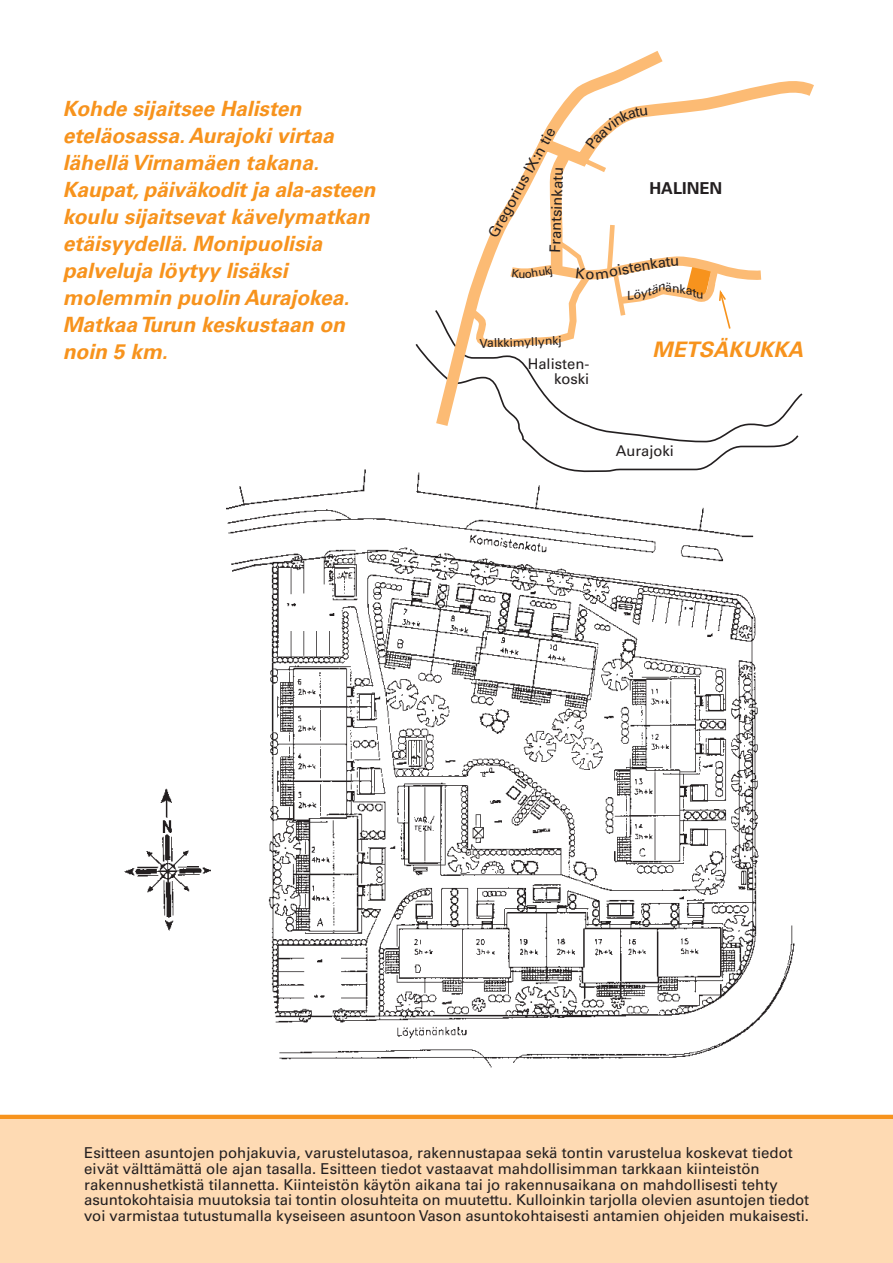
<style>
.page{position:relative;width:893px;height:1263px;background:#fff}
.page>*{position:absolute;margin:0;border:0;box-sizing:border-box;transform-origin:0 0}
.t1{font:italic 700 21.3px "Univers";color:#f7931d}
.t2{font:italic 700 21px/27px "Univers";color:#f7931d}
.t3{font:700 16.35px "Univers";color:#231f20}
.t4{font:15px/15.8px "Univers";color:#231f20}
.t5{font:14.7px/15.6px "Univers";color:#231f20;text-align:right}
.t6{font:12.3px "Univers";color:#231f20}
.t7{font:11.55px "Univers";color:#231f20}
</style>
<div class="page">
<img style="left:226px;top:469px;width:569px;height:599px">
<div style="left:0;top:1117px;width:893px;height:146px;background:#fedab3"></div>
<hr style="left:0;top:1115px;width:893px;height:4px;background:#f7931d">
<svg style="left:414px;top:344px;width:385px;height:129px"></svg>
<svg style="left:430px;top:51px;width:384px;height:385px"></svg>
<img style="left:124px;top:788px;width:87px;height:143px">
<svg style="left:463px;top:107px;width:308px;height:243px"></svg>
<p class="t2" style="left:63px;top:97px;width:318px">Kohde sijaitsee Halisten eteläosassa.Aurajoki virtaa lähellä Virnamäen takana.<br>Kaupat,päiväkodit ja ala-asteen koulu sijaitsevat kävelymatkan etäisyydellä.Monipuolisia palveluja löytyy lisäksi molemmin puolin Aurajokea.<br>Matkaa Turun keskustaan on noin 5 km.</p>
<p class="t5" style="left:486px;top:233px;width:125px;rotate:-61deg">Gregorius IX:n tie</p>
<p class="t5" style="left:548px;top:253px;width:88px;rotate:-88deg">Frantsinkatu</p>
<p class="t7" style="left:531px;top:269px;width:23px;rotate:-9deg">hukj</p>
<p class="t6" style="left:480px;top:339px;width:84px;rotate:-2deg">Valkkimyllynkj</p>
<p class="t5" style="left:528px;top:357px;width:63px">Halisten&shy;koski</p>
<p class="t3" style="left:649px;top:182px;width:74px">HALINEN</p>
<h1 class="t1" style="left:653px;top:342px;width:156px">METSÄKUKKA</h1>
<p class="t5" style="left:616px;top:444px;width:60px">Aurajoki</p>
<p class="t4" style="left:84px;top:1146px;width:726px">Esitteen asuntojen pohjakuvia, varustelutasoa, rakennustapaa sekä tontin varustelua koskevat tiedot eivät välttämättä ole ajan tasalla. Esitteen tiedot vastaavat mahdollisimman tarkkaan kiinteistön rakennushetkistä tilannetta. Kiinteistön käytön aikana tai jo rakennusaikana on mahdollisesti tehty asuntokohtaisia muutoksia tai tontin olosuhteita on muutettu. Kulloinkin tarjolla olevien asuntojen tiedot voi varmistaa tutustumalla kyseiseen asuntoon Vason asuntokohtaisesti antamien ohjeiden mukaisesti.</p>
</div>
